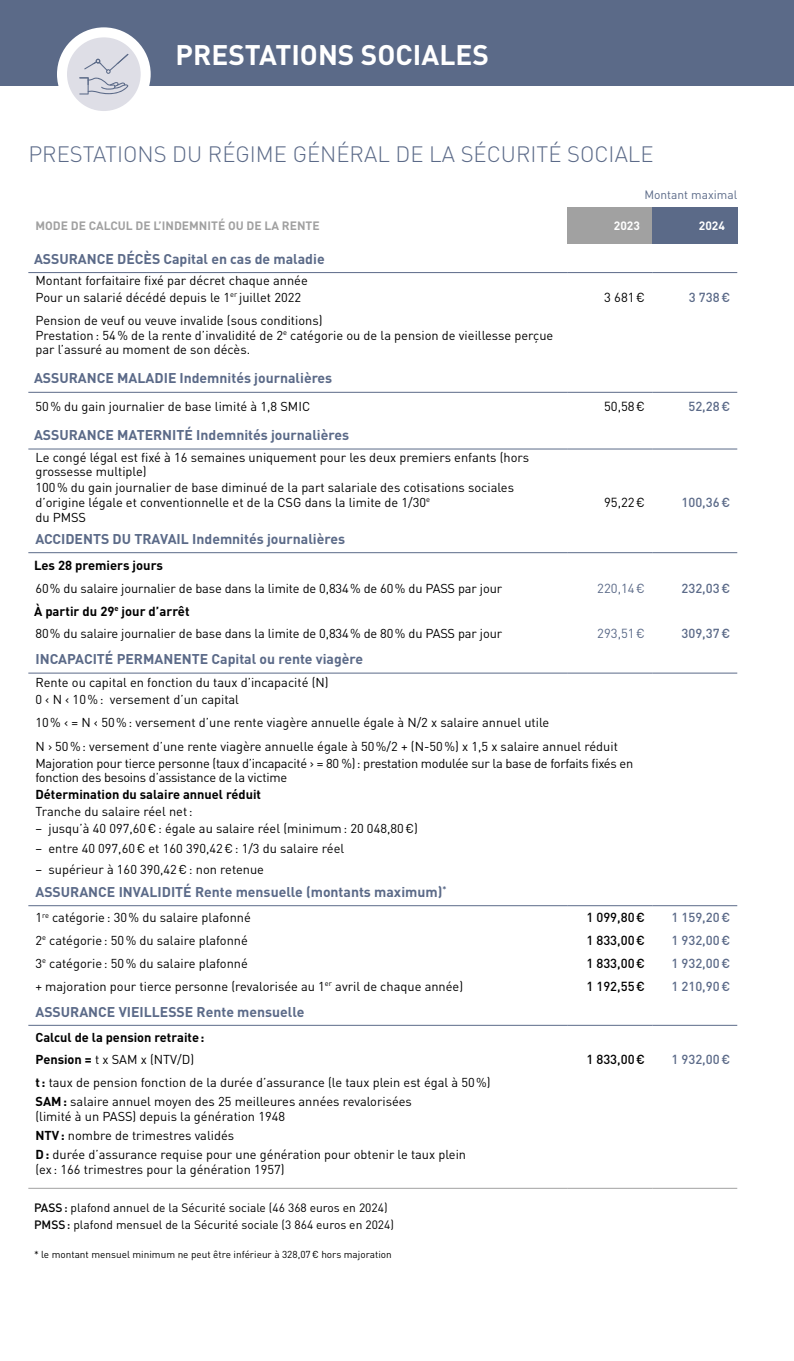
<style>
.page{position:relative;width:794px;height:1361px;background:#fff}
.page>*{position:absolute;margin:0;border:0;box-sizing:border-box;transform-origin:0 0}
.t1{font:700 28px "DIN Pro";color:#fff}
.t2{font:300 22px "DIN Pro";color:#5b6a88}
.t3{font:700 14px "DIN Pro";color:#5b6a88}
.t4{font:500 13px "DIN Pro";color:#5b6a88}
.t5{font:700 13px "DIN Pro";color:#000}
.t6{font:500 13px "DIN Pro";color:#000}
.t7{font:13px "DIN Pro";color:#000}
.t8{font:13px "DIN Pro";color:#5b6a88}
.t9{font:12.8px/15px "DIN Pro";color:#000}
.t10{font:12.8px/14.8px "DIN Pro";letter-spacing:-.02em;color:#000}
.t11{font:700 12.8px/22.6px "DIN Pro";color:#000}
.t12{font:12px/17.2px "DIN Pro";color:#000}
.t13{font:700 12px "DIN Pro";color:#a1a1a1}
.t14{font:12px "DIN Pro";color:#5b6a88}
.t15{font:700 12px "DIN Pro";color:#fff}
.t16{font:10px "DIN Pro";color:#000}
.s1{font-weight:400}
.s2{font-weight:700}
.s3{font-weight:500}
</style>
<div class="page">
<div style="left:567px;top:207px;width:85px;height:37px;background:#a1a1a1"></div>
<div style="left:652px;top:207px;width:85px;height:37px;background:#5b6a88"></div>
<hr style="left:28px;top:1187px;width:539px;height:1px;background:#a1a1a1">
<hr style="left:567px;top:1187px;width:85px;height:1px;background:#a1a1a1">
<hr style="left:652px;top:1187px;width:85px;height:1px;background:#a1a1a1">
<hr style="left:28px;top:272px;width:539px;height:1px;background:#5b6a88">
<hr style="left:567px;top:272px;width:85px;height:1px;background:#5b6a88">
<hr style="left:652px;top:272px;width:85px;height:1px;background:#5b6a88">
<hr style="left:28px;top:392px;width:539px;height:1px;background:#5b6a88">
<hr style="left:567px;top:392px;width:85px;height:1px;background:#5b6a88">
<hr style="left:652px;top:392px;width:85px;height:1px;background:#5b6a88">
<hr style="left:28px;top:448px;width:539px;height:1px;background:#5b6a88">
<hr style="left:567px;top:448px;width:85px;height:1px;background:#5b6a88">
<hr style="left:652px;top:448px;width:85px;height:1px;background:#5b6a88">
<hr style="left:28px;top:552px;width:539px;height:1px;background:#5b6a88">
<hr style="left:567px;top:552px;width:85px;height:1px;background:#5b6a88">
<hr style="left:652px;top:552px;width:85px;height:1px;background:#5b6a88">
<hr style="left:28px;top:672px;width:539px;height:1px;background:#5b6a88">
<hr style="left:567px;top:672px;width:85px;height:1px;background:#5b6a88">
<hr style="left:652px;top:672px;width:85px;height:1px;background:#5b6a88">
<hr style="left:28px;top:905px;width:539px;height:1px;background:#5b6a88">
<hr style="left:567px;top:905px;width:85px;height:1px;background:#5b6a88">
<hr style="left:652px;top:905px;width:85px;height:1px;background:#5b6a88">
<hr style="left:28px;top:1025px;width:539px;height:1px;background:#5b6a88">
<hr style="left:567px;top:1025px;width:85px;height:1px;background:#5b6a88">
<hr style="left:652px;top:1025px;width:85px;height:1px;background:#5b6a88">
<div style="left:0;top:0;width:794px;height:85px;background:#5b6a88"></div>
<svg style="left:62px;top:32px;width:84px;height:84px;background:#e5e5eb"></svg>
<div style="left:57px;top:27px;width:94px;height:94px;border:10px solid #fff;border-radius:50%"></div>
<svg style="left:79px;top:54px;width:49px;height:41px;background:#cdcfd9"></svg>
<h1 class="t1" style="left:175px;top:37px;width:315px">PRESTATIONS SOCIALES</h1>
<h2 class="t2" style="left:28px;top:140px;width:627px">PRESTATIONS DU RÉGIME GÉNÉRAL DE LA SÉCURITÉ SOCIALE</h2>
<p class="t14" style="left:644px;top:188px;width:94px">Montant maximal</p>
<p class="t13" style="left:35px;top:218px;width:286px">MODE DE CALCUL DE L’INDEMNITÉ OU DE LA RENTE</p>
<p class="t15" style="left:614px;top:218px;width:28px">2023</p>
<p class="t15" style="left:699px;top:218px;width:28px">2024</p>
<p class="t3" style="left:34px;top:249px;width:292px">ASSURANCE DÉCÈS Capital en cas de maladie</p>
<p class="t9" style="left:35px;top:272px;width:274px;line-height:16.4px">Montant forfaitaire fixé par décret chaque année<br>Pour un salarié décédé depuis le 1<sup>er</sup> juillet 2022</p>
<p class="t7" style="left:604px;top:289px;width:42px">3 681€</p>
<p class="t4" style="left:689px;top:289px;width:43px">3 738€</p>
<p class="t9" style="left:35px;top:312px;width:519px">Pension de veuf ou veuve invalide (sous conditions)<br>Prestation: 54% de la rente d’invalidité de 2<sup>e</sup> catégorie ou de la pension de vieillesse perçue par l’assuré au moment de son décès.</p>
<p class="t3" style="left:34px;top:369px;width:300px">ASSURANCE MALADIE Indemnités journalières</p>
<p class="t9" style="left:35px;top:399px;width:276px">50% du gain journalier de base limité à 1,8 SMIC</p>
<p class="t7" style="left:604px;top:398px;width:43px">50,58€</p>
<p class="t4" style="left:688px;top:398px;width:43px">52,28€</p>
<p class="t3" style="left:34px;top:426px;width:316px">ASSURANCE MATERNITÉ Indemnités journalières</p>
<p class="t9" style="left:35px;top:449px;width:495px">Le congé légal est fixé à 16 semaines uniquement pour les deux premiers enfants (hors grossesse multiple)<br>100% du gain journalier de base diminué de la part salariale des cotisations sociales d’origine légale et conventionnelle et de la CSG dans la limite de 1/30<sup>e<br></sup>du PMSS</p>
<p class="t7" style="left:604px;top:494px;width:43px">95,22€</p>
<p class="t4" style="left:681px;top:494px;width:50px">100,36€</p>
<p class="t3" style="left:35px;top:529px;width:311px">ACCIDENTS DU TRAVAIL Indemnités journalières</p>
<p class="t5" style="left:34px;top:556px;width:130px">Les 28 premiers jours</p>
<p class="t9" style="left:35px;top:580px;width:468px">60% du salaire journalier de base dans la limite de 0,834% de 60% du PASS par jour</p>
<p class="t8" style="left:597px;top:580px;width:49px">220,14€</p>
<p class="t4" style="left:681px;top:580px;width:50px">232,03€</p>
<p class="t5" style="left:34px;top:602px;width:157px">À partir du 29<sup>e</sup> jour d’arrêt</p>
<p class="t9" style="left:35px;top:626px;width:468px">80% du salaire journalier de base dans la limite de 0,834% de 80% du PASS par jour</p>
<p class="t8" style="left:597px;top:625px;width:49px">293,51€</p>
<p class="t4" style="left:681px;top:625px;width:50px">309,37€</p>
<p class="t3" style="left:35px;top:650px;width:329px">INCAPACITÉ PERMANENTE Capital ou rente viagère</p>
<p class="t9" style="left:35px;top:673px;width:295px;line-height:17px">Rente ou capital en fonction du taux d’incapacité (N)<br>0 ‹ N ‹ 10%: versement d’un capital</p>
<p class="t9" style="left:35px;top:710px;width:584px;line-height:24px">10% ‹ = N ‹ 50%: versement d’une rente viagère annuelle égale à N/2 x salaire annuel utile<br>N › 50%: versement d’une rente viagère annuelle égale à 50%/2 + (N-50%) x 1,5 x salaire annuel réduit</p>
<p class="t10" style="left:35px;top:755px;width:599px">Majoration pour tierce personne (taux d’incapacité › = 80 %): prestation modulée sur la base de forfaits fixés en fonction des besoins d’assistance de la victime</p>
<p class="t11" style="left:35px;top:782px;width:227px">Détermination du salaire annuel réduit</p>
<p class="t9" style="left:35px;top:803px;width:159px">Tranche du salaire réel net:</p>
<p class="t9" style="left:35px;top:820px;width:384px">– jusqu’à 40 097,60€: égale au salaire réel (minimum: 20 048,80€)</p>
<p class="t9" style="left:35px;top:841px;width:310px">– entre 40 097,60€ et 160 390,42€: 1/3 du salaire réel</p>
<p class="t9" style="left:35px;top:861px;width:230px">– supérieur à 160 390,42€: non retenue</p>
<p class="t3" style="left:35px;top:882px;width:412px">ASSURANCE INVALIDITÉ Rente mensuelle (montants maximum)<sup>*</sup></p>
<p class="t9" style="left:35px;top:909px;width:217px">1<sup>re</sup> catégorie: 30% du salaire plafonné</p>
<p class="t6" style="left:586px;top:909px;width:60px">1 099,80€</p>
<p class="t4" style="left:671px;top:909px;width:60px">1 159,20€</p>
<p class="t9" style="left:35px;top:932px;width:214px">2<sup>e</sup> catégorie: 50% du salaire plafonné</p>
<p class="t6" style="left:586px;top:931px;width:60px">1 833,00€</p>
<p class="t4" style="left:671px;top:931px;width:60px">1 932,00€</p>
<p class="t9" style="left:35px;top:955px;width:214px">3<sup>e</sup> catégorie: 50% du salaire plafonné</p>
<p class="t6" style="left:586px;top:954px;width:60px">1 833,00€</p>
<p class="t4" style="left:671px;top:954px;width:60px">1 932,00€</p>
<p class="t9" style="left:35px;top:978px;width:429px">+ majoration pour tierce personne (revalorisée au 1<sup>er</sup> avril de chaque année)</p>
<p class="t6" style="left:586px;top:977px;width:60px">1 192,55€</p>
<p class="t4" style="left:671px;top:977px;width:60px">1 210,90€</p>
<p class="t3" style="left:35px;top:1002px;width:270px">ASSURANCE VIEILLESSE Rente mensuelle</p>
<p class="t11" style="left:35px;top:1025px;width:171px">Calcul de la pension retraite:<br>Pension = <span class="s1">t x SAM x (NTV/D)</span></p>
<p class="t6" style="left:586px;top:1051px;width:60px">1 833,00€</p>
<p class="t4" style="left:671px;top:1051px;width:60px">1 932,00€</p>
<p class="t9" style="left:35px;top:1072px;width:457px;line-height:19px"><span class="s2">t:</span> taux de pension fonction de la durée d’assurance (le taux plein est égal à 50%)<br><span class="s2">SAM:</span> salaire annuel moyen des 25 meilleures années revalorisées</p>
<p class="t9" style="left:35px;top:1106px;width:432px;line-height:19px">(limité à un PASS) depuis la génération 1948<br><span class="s2">NTV:</span> nombre de trimestres validés<br><span class="s2">D:</span> durée d’assurance requise pour une génération pour obtenir le taux plein</p>
<p class="t9" style="left:35px;top:1161px;width:251px">(ex : 166 trimestres pour la génération 1957)</p>
<p class="t12" style="left:34px;top:1199px;width:361px"><span class="s3">PASS:</span> plafond annuel de la Sécurité sociale (46 368 euros en 2024)<br><span class="s3">PMSS:</span> plafond mensuel de la Sécurité sociale (3 864 euros en 2024)</p>
<p class="t16" style="left:34px;top:1248px;width:359px">* le montant mensuel minimum ne peut être inférieur à 328,07€ hors majoration</p>
</div>
